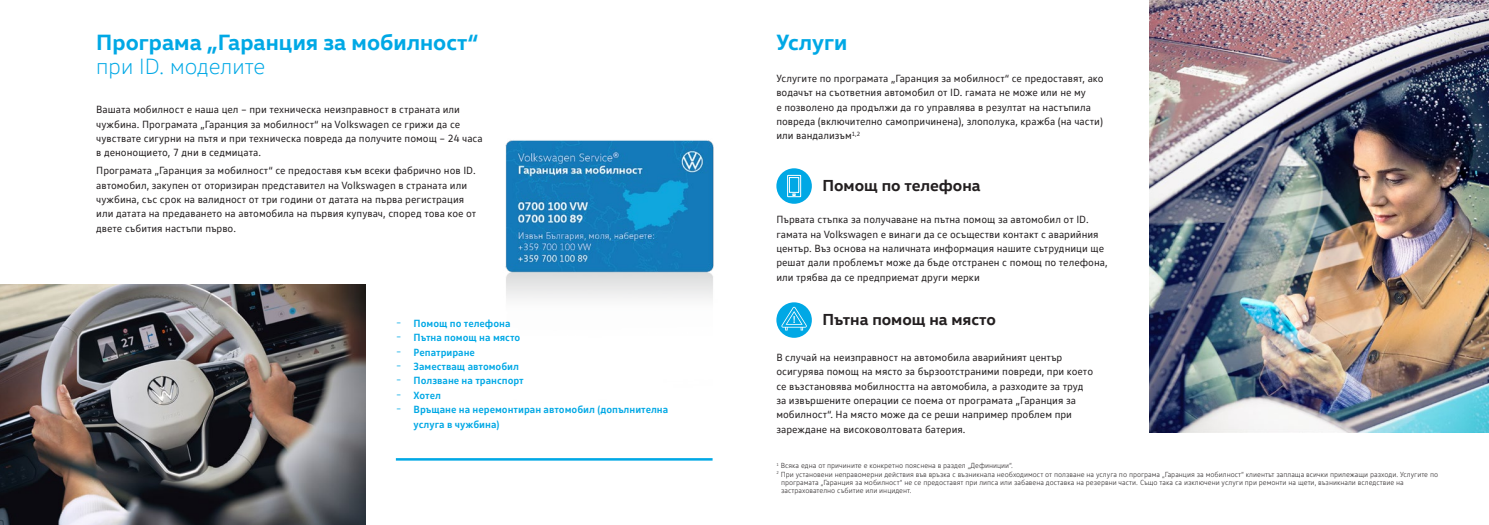
<style>
.page{position:relative;width:1489px;height:525px;background:#fff}
.page>*{position:absolute;margin:0;border:0;box-sizing:border-box;transform-origin:0 0}
.t1{font:700 22.5px "VW Head";color:#00a8e5}
.t2{font:300 22.5px "VW Head";color:#00a8e5}
.t3{font:700 16.25px "VW Head";color:#231f20}
.t4{font:10.62px/14.4px "VW Text";color:#231f20}
.t5{font:700 10.62px/14.4px "VW Text";color:#00a8e5}
.t6{font:300 7.5px "VW Text";color:#231f20}
.s1{font-weight:300;font-size:15px}
</style>
<div class="page">
<img style="left:0;top:284px;width:365px;height:240px">
<img style="left:1149px;top:0;width:339px;height:432px">
<div style="left:776px;top:302px;width:35px;height:35px;background:#00a8e5;border-radius:50%"></div>
<svg style="left:781px;top:306px;width:25px;height:24px"></svg>
<div style="left:776px;top:168px;width:35px;height:36px;background:#00a8e5;border-radius:50%"></div>
<svg style="left:787px;top:174px;width:14px;height:23px"></svg>
<img style="left:505px;top:140px;width:209px;height:159px">
<hr style="left:396px;top:458px;width:316px;height:2px;background:#00a8e5">
<h1 class="t1" style="left:96px;top:27px;width:384px">Програма „Гаранция за мобилност“</h1>
<h1 class="t2" style="left:96px;top:53px;width:170px">при ID. моделите</h1>
<p class="t4" style="left:96px;top:102px;width:388px">Вашата мобилност е наша цел – при техническа неизправност в страната или чужбина. Програмата „Гаранция за мобилност“ на Volkswagen се грижи да се чувствате сигурни на пътя и при техническа повреда да получите помощ – 24 часа в денонощието, 7 дни в седмицата.</p>
<p class="t4" style="left:96px;top:163px;width:381px">Програмата „Гаранция за мобилност“ се предоставя към всеки фабрично нов ID. автомобил, закупен от оторизиран представител на Volkswagen в страната или чужбина, със срок на валидност от три години от датата на първа регистрация или датата на предаването на автомобила на първия купувач, според това кое от двете събития настъпи първо.</p>
<p class="t5" style="left:396px;top:315px;width:116px"><span class="s1">-</span> Помощ по телефона</p>
<p class="t5" style="left:396px;top:330px;width:126px"><span class="s1">-</span> Пътна помощ на място</p>
<p class="t5" style="left:396px;top:344px;width:81px"><span class="s1">-</span> Репатриране</p>
<p class="t5" style="left:396px;top:358px;width:125px"><span class="s1">-</span> Заместващ автомобил</p>
<p class="t5" style="left:396px;top:373px;width:129px"><span class="s1">-</span> Ползване на транспорт</p>
<p class="t5" style="left:396px;top:387px;width:47px"><span class="s1">-</span> Хотел</p>
<p class="t5" style="left:413px;top:401px;width:256px;text-indent:-18px"><span class="s1">-</span> Връщане на неремонтиран автомобил (допълнителна услуга в чужбина)</p>
<h1 class="t1" style="left:776px;top:27px;width:72px">Услуги</h1>
<p class="t4" style="left:776px;top:71px;width:328px">Услугите по програмата „Гаранция за мобилност“ се предоставят, ако водачът на съответния автомобил от ID. гамата не може или не му<br>е позволено да продължи да го управлява в резултат на настъпила повреда (включително самопричинена), злополука, кражба (на части) или вандализъм<sup>1,2</sup></p>
<h2 class="t3" style="left:822px;top:175px;width:160px">Помощ по телефона</h2>
<p class="t4" style="left:776px;top:212px;width:333px">Първата стъпка за получаване на пътна помощ за автомобил от ID. гамата на Volkswagen е винаги да се осъществи контакт с аварийния център. Въз основа на наличната информация нашите сътрудници ще решат дали проблемът може да бъде отстранен с помощ по телефона, или трябва да се предприемат други мерки</p>
<h2 class="t3" style="left:822px;top:309px;width:175px">Пътна помощ на място</h2>
<p class="t4" style="left:776px;top:349px;width:318px">В случай на неизправност на автомобила аварийният център осигурява помощ на място за бързоотстраними повреди, при което се възстановява мобилността на автомобила, а разходите за труд за извършените операции се поема от програмата „Гаранция за мобилност“. На място може да се реши например проблем при зареждане на високоволтовата батерия.</p>
<p class="t6" style="left:776px;top:461px;width:238px"><sup>1</sup> Всяка една от причините е конкретно пояснена в раздел „Дефиниции“.</p>
<p class="t6" style="left:776px;top:469px;width:663px"><sup>2</sup> При установени неправомерни действия във връзка с възникнала необходимост от ползване на услуга по програма „Гаранция за мобилност“ клиентът заплаща всички прилежащи разходи. Услугите по</p>
<p class="t6" style="left:781px;top:477px;width:624px">програмата „Гаранция за мобилност“ не се предоставят при липса или забавена доставка на резервни части. Също така са изключени услуги при ремонти на щети, възникнали вследствие на</p>
<p class="t6" style="left:781px;top:486px;width:132px">застрахователно събитие или инцидент.</p>
</div>
